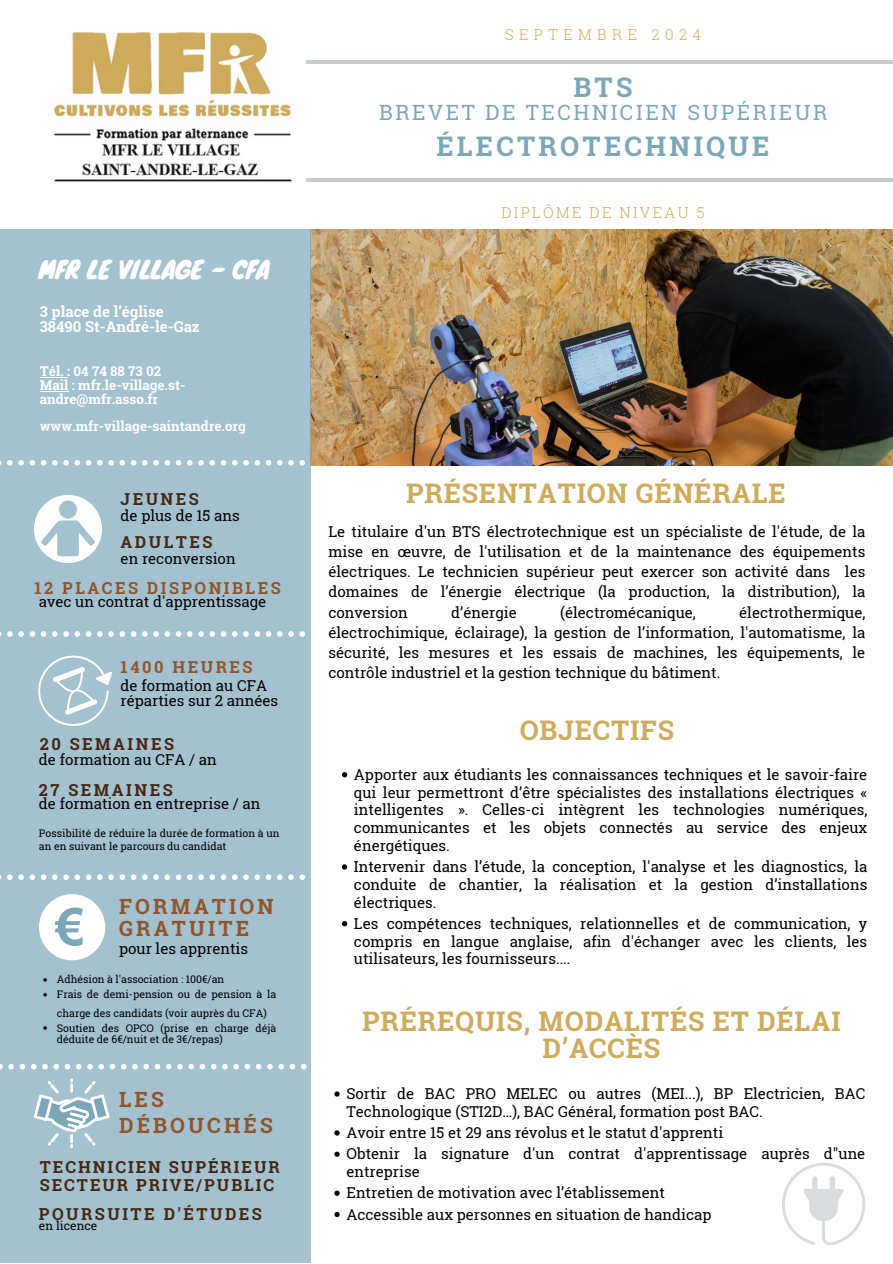
<style>
.page{position:relative;width:893px;height:1264px;background:#fff}
.page>*{position:absolute;margin:0;border:0;box-sizing:border-box;transform-origin:0 0}
.t1{font:700 27px/27px "Roboto Slab";letter-spacing:.03em;color:#ceab5d;text-align:center}
.t2{font:700 27px "Roboto Slab";letter-spacing:.12em;color:#7ca7b9}
.t3{font:24px "Knewave";color:#fff}
.t4{font:700 21px/25.8px "Roboto Slab";letter-spacing:.15em;color:#92542a}
.t5{font:21px "Roboto Slab";letter-spacing:.12em;color:#7ca7b9}
.t6{font:700 16.5px "Roboto Slab";letter-spacing:.15em;color:#472612}
.t7{font:700 16.5px "Roboto Slab";letter-spacing:.12em;color:#472612}
.t8{font:700 16.5px "Roboto Slab";letter-spacing:.15em;color:#92542a}
.t9{font:15px/17.7px "Roboto Slab";color:#000;text-align:justify}
.t10{font:700 15px "Roboto Slab";color:#fff}
.t11{font:300 15px "Roboto Slab";letter-spacing:.15em;color:#ceab5d}
.t12{font:300 15px "Roboto Slab";letter-spacing:.36em;color:#ceab5d}
.t13{font:700 13.5px/14px "Roboto Slab";color:#fff}
.t14{font:12px "Roboto Slab";color:#000}
.t15{font:10.5px/12.3px "Roboto Slab";color:#000}
</style>
<div class="page">
<img style="left:310px;top:229px;width:582px;height:236px">
<div style="left:0;top:229px;width:310px;height:1033px;background:#a3c1ce"></div>
<hr style="left:306px;top:61px;width:586px;height:3px;background:#c8cdd0">
<hr style="left:306px;top:178px;width:586px;height:3px;background:#c8cdd0">
<svg style="left:782px;top:1163px;width:83px;height:81px"></svg>
<svg style="left:38px;top:655px;width:74px;height:70px"></svg>
<div style="left:39px;top:894px;width:66px;height:66px;background:#fff;border-radius:50%"></div>
<svg style="left:55px;top:907px;width:28px;height:39px"></svg>
<svg style="left:34px;top:1078px;width:75px;height:70px"></svg>
<svg style="left:34px;top:495px;width:68px;height:68px"></svg>
<svg style="left:342px;top:772px;width:5px;height:5px"></svg>
<svg style="left:342px;top:864px;width:5px;height:5px"></svg>
<svg style="left:342px;top:921px;width:5px;height:5px"></svg>
<svg style="left:334px;top:1091px;width:5px;height:5px"></svg>
<svg style="left:334px;top:1130px;width:5px;height:5px"></svg>
<svg style="left:334px;top:1151px;width:5px;height:5px"></svg>
<svg style="left:334px;top:1190px;width:5px;height:5px"></svg>
<svg style="left:334px;top:1211px;width:5px;height:6px"></svg>
<svg style="left:0;top:631px;width:305px;height:5px"></svg>
<svg style="left:0;top:874px;width:311px;height:6px"></svg>
<svg style="left:0;top:1063px;width:311px;height:6px"></svg>
<img style="left:54px;top:32px;width:238px;height:150px">
<svg style="left:43px;top:978px;width:4px;height:3px"></svg>
<svg style="left:43px;top:993px;width:4px;height:3px"></svg>
<svg style="left:43px;top:1026px;width:4px;height:3px"></svg>
<svg style="left:0;top:460px;width:305px;height:5px"></svg>
<svg style="left:40px;top:377px;width:27px;height:1px"></svg>
<svg style="left:40px;top:391px;width:29px;height:1px"></svg>
<p class="t3" style="left:39px;top:250px;width:232px">MFR LE VILLAGE - CFA</p>
<p class="t10" style="left:40px;top:301px;width:125px">3 place de l’église</p>
<p class="t10" style="left:40px;top:316px;width:161px">38490 St-André-le-Gaz</p>
<p class="t13" style="left:40px;top:364px;width:123px">Tél. : 04 74 88 73 02</p>
<p class="t13" style="left:40px;top:378px;width:147px">Mail : mfr.le-village.st&shy;andre@mfr.asso.fr</p>
<p class="t13" style="left:40px;top:419px;width:208px">www.mfr-village-saintandre.org</p>
<p class="t6" style="left:121px;top:487px;width:80px">JEUNES</p>
<p class="t9" style="left:121px;top:507px;width:121px">de plus de 15 ans</p>
<p class="t6" style="left:121px;top:531px;width:93px">ADULTES</p>
<p class="t9" style="left:121px;top:549px;width:116px">en reconversion</p>
<p class="t8" style="left:34px;top:576px;width:248px">12 PLACES DISPONIBLES</p>
<p class="t9" style="left:39px;top:592px;width:229px">avec un contrat d'apprentissage</p>
<p class="t8" style="left:121px;top:655px;width:133px">1400 HEURES</p>
<p class="t9" style="left:121px;top:678px;width:159px;line-height:14.5px">de formation au CFA réparties sur 2 années</p>
<p class="t6" style="left:40px;top:732px;width:136px">20 SEMAINES</p>
<p class="t9" style="left:39px;top:750px;width:179px">de formation au CFA / an</p>
<p class="t6" style="left:39px;top:779px;width:135px">27 SEMAINES</p>
<p class="t9" style="left:39px;top:794px;width:223px">de formation en entreprise / an</p>
<p class="t15" style="left:39px;top:827px;width:242px">Possibilité de réduire la durée de formation à un an en suivant le parcours du candidat</p>
<p class="t4" style="left:119px;top:892px;width:156px">FORMATION</p>
<p class="t4" style="left:119px;top:915px;width:132px">GRATUITE</p>
<p class="t9" style="left:119px;top:939px;width:130px">pour les apprentis</p>
<p class="t15" style="left:57px;top:973px;width:169px">Adhésion à l'association : 100€/an</p>
<p class="t15" style="left:57px;top:985px;width:221px;line-height:18.3px">Frais de demi-pension ou de pension à la charge des candidats (voir auprès du CFA)</p>
<p class="t15" style="left:57px;top:1021px;width:221px;line-height:11.4px">Soutien des OPCO (prise en charge déjà déduite de 6€/nuit et de 3€/repas)</p>
<p class="t4" style="left:119px;top:1085px;width:155px">LES<br>DÉBOUCHÉS</p>
<p class="t7" style="left:40px;top:1155px;width:241px">TECHNICIEN SUPÉRIEUR</p>
<p class="t7" style="left:40px;top:1173px;width:236px">SECTEUR PRIVE/PUBLIC</p>
<p class="t6" style="left:39px;top:1202px;width:224px">POURSUITE D'ÉTUDES</p>
<p class="t14" style="left:39px;top:1217px;width:60px">en licence</p>
<p class="t12" style="left:504px;top:25px;width:198px">SEPTEMBRE 2024</p>
<p class="t2" style="left:573px;top:69px;width:60px">BTS</p>
<p class="t5" style="left:379px;top:98px;width:449px">BREVET DE TECHNICIEN SUPÉRIEUR</p>
<p class="t2" style="left:436px;top:127px;width:334px">ÉLECTROTECHNIQUE</p>
<p class="t11" style="left:501px;top:202px;width:205px">DIPLÔME DE NIVEAU 5</p>
<p class="t1" style="left:406px;top:479px;width:381px">PRÉSENTATION GÉNÉRALE</p>
<p class="t9" style="left:328px;top:520px;width:538px;line-height:20.2px">Le titulaire d'un BTS électrotechnique est un spécialiste de l'étude, de la mise en œuvre, de l'utilisation et de la maintenance des équipements électriques. Le technicien supérieur peut exercer son activité dans les domaines de l’énergie électrique (la production, la distribution), la conversion</p>
<p class="t9" style="left:451px;top:603px;width:67px">d’énergie</p>
<p class="t9" style="left:560px;top:603px;width:137px">(électromécanique,</p>
<p class="t9" style="left:328px;top:601px;width:538px;line-height:20.2px;text-indent:411px">électrothermique, électrochimique, éclairage), la gestion de l’information, l'automatisme, la sécurité, les mesures et les essais de machines, les équipements, le contrôle industriel et la gestion technique du bâtiment.</p>
<p class="t1" style="left:519px;top:716px;width:156px">OBJECTIFS</p>
<p class="t9" style="left:354px;top:765px;width:515px">Apporter aux étudiants les connaissances techniques et le savoir-faire qui leur permettront d’être spécialistes des installations électriques « intelligentes ». Celles-ci intègrent les technologies numériques, communicantes et les objets connectés au service des enjeux énergétiques.</p>
<p class="t9" style="left:354px;top:857px;width:515px">Intervenir dans l’étude, la conception, l'analyse et les diagnostics, la conduite de chantier, la réalisation et la gestion d’installations électriques.</p>
<p class="t9" style="left:354px;top:914px;width:515px">Les compétences techniques, relationnelles et de communication, y compris en langue anglaise, afin d'échanger avec les clients, les utilisateurs, les fournisseurs....</p>
<p class="t1" style="left:362px;top:1006px;width:480px">PRÉREQUIS, MODALITÉS ET DÉLAI<br>D’ACCÈS</p>
<p class="t9" style="left:346px;top:1084px;width:520px">Sortir de BAC PRO MELEC ou autres (MEI...), BP Electricien, BAC<br>Technologique (STI2D…), BAC Général, formation post BAC.</p>
<p class="t9" style="left:346px;top:1123px;width:378px">Avoir entre 15 et 29 ans révolus et le statut d'apprenti</p>
<p class="t9" style="left:346px;top:1144px;width:520px">Obtenir la signature d'un contrat d'apprentissage auprès d"une entreprise</p>
<p class="t9" style="left:346px;top:1183px;width:320px">Entretien de motivation avec l’établissement</p>
<p class="t9" style="left:346px;top:1204px;width:366px">Accessible aux personnes en situation de handicap</p>
</div>
